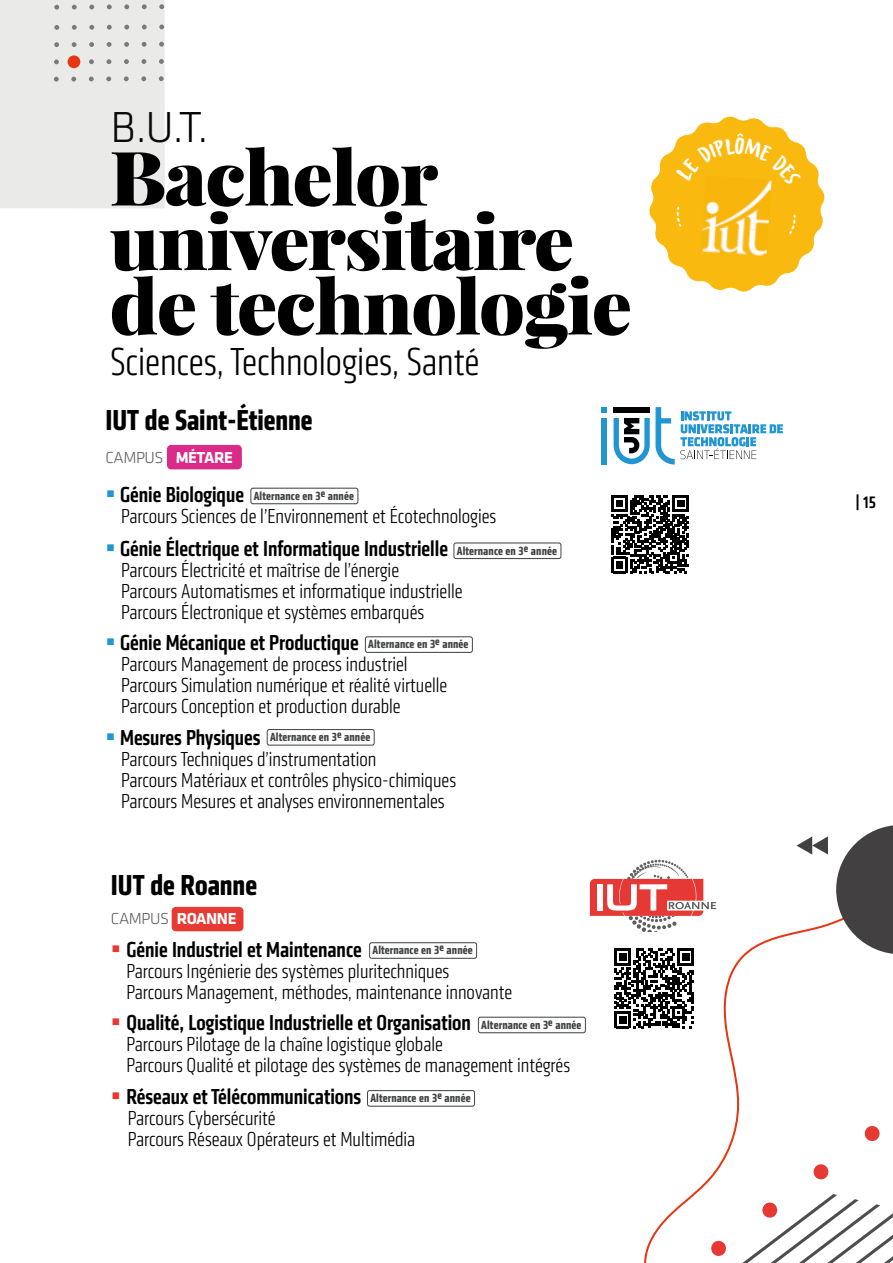
<style>
.page{position:relative;width:893px;height:1263px;background:#fff}
.page>*{position:absolute;margin:0;border:0;box-sizing:border-box;transform-origin:0 0}
.t1{font:900 75.3px/64.5px "Playfair Display";letter-spacing:-.02em;color:#000;scale:1.06 1}
.t2{font:300 45px "Klavika";color:#000}
.t3{font:300 condensed 40.5px "Klavika";color:#000}
.t4{font:700 condensed 30px "Klavika";color:#000}
.t5{font:500 condensed 22.5px "Klavika";color:#000}
.t6{font:300 condensed 21px/21px "Klavika";color:#000}
.t7{font:500 condensed 17.25px "Klavika";color:#000}
.t8{font:300 16.5px "Klavika";letter-spacing:-.025em;color:#5a5a5c}
.t9{font:700 condensed 12.3px "Klavika";letter-spacing:.01em;color:#424344}
.s1{font-weight:700;color:#fff}
.s2{color:#2295d3}
.s3{color:#e63934}
</style>
<div class="page">
<svg style="left:602px;top:407px;width:5px;height:6px"></svg>
<div style="left:602px;top:418px;width:5px;height:46px;background:#2295d3"></div>
<svg style="left:614px;top:407px;width:169px;height:57px"></svg>
<svg style="left:590px;top:860px;width:114px;height:72px"></svg>
<div style="left:0;top:0;width:165px;height:208px;background:#eaeae9"></div>
<svg style="left:159px;top:4px;width:5px;height:5px"></svg>
<svg style="left:142px;top:4px;width:5px;height:5px"></svg>
<svg style="left:124px;top:4px;width:5px;height:5px"></svg>
<svg style="left:107px;top:5px;width:5px;height:4px"></svg>
<svg style="left:89px;top:5px;width:5px;height:4px"></svg>
<svg style="left:72px;top:5px;width:5px;height:5px"></svg>
<svg style="left:54px;top:5px;width:5px;height:5px"></svg>
<svg style="left:159px;top:25px;width:5px;height:4px"></svg>
<svg style="left:159px;top:42px;width:5px;height:5px"></svg>
<svg style="left:159px;top:59px;width:5px;height:5px"></svg>
<svg style="left:159px;top:76px;width:5px;height:5px"></svg>
<svg style="left:142px;top:25px;width:5px;height:4px"></svg>
<svg style="left:142px;top:42px;width:5px;height:5px"></svg>
<svg style="left:141px;top:59px;width:5px;height:5px"></svg>
<svg style="left:141px;top:76px;width:5px;height:5px"></svg>
<svg style="left:124px;top:25px;width:5px;height:5px"></svg>
<svg style="left:124px;top:42px;width:5px;height:5px"></svg>
<svg style="left:124px;top:59px;width:5px;height:5px"></svg>
<svg style="left:124px;top:76px;width:5px;height:5px"></svg>
<svg style="left:107px;top:25px;width:5px;height:5px"></svg>
<svg style="left:107px;top:42px;width:5px;height:5px"></svg>
<svg style="left:107px;top:59px;width:4px;height:5px"></svg>
<svg style="left:106px;top:76px;width:5px;height:5px"></svg>
<svg style="left:89px;top:25px;width:5px;height:5px"></svg>
<svg style="left:89px;top:42px;width:5px;height:5px"></svg>
<svg style="left:89px;top:59px;width:5px;height:5px"></svg>
<svg style="left:89px;top:77px;width:5px;height:4px"></svg>
<svg style="left:72px;top:25px;width:5px;height:5px"></svg>
<svg style="left:72px;top:42px;width:5px;height:5px"></svg>
<div style="left:68px;top:55px;width:12px;height:13px;background:#e63612;border-radius:50%"></div>
<svg style="left:71px;top:77px;width:5px;height:5px"></svg>
<svg style="left:54px;top:25px;width:5px;height:5px"></svg>
<svg style="left:54px;top:42px;width:5px;height:5px"></svg>
<svg style="left:54px;top:59px;width:5px;height:5px"></svg>
<svg style="left:54px;top:77px;width:5px;height:5px"></svg>
<svg style="left:611px;top:495px;width:78px;height:78px"></svg>
<svg style="left:614px;top:948px;width:29px;height:80px"></svg>
<div style="left:172px;top:907px;width:71px;height:24px;background:#e63a35;border-radius:4px"></div>
<div style="left:167px;top:445px;width:75px;height:24px;background:#db2b88;border-radius:4px"></div>
<div style="left:251px;top:488px;width:107px;height:16px;border:1px solid #424344;border-radius:2px"></div>
<div style="left:454px;top:543px;width:107px;height:16px;border:1px solid #424344;border-radius:2px"></div>
<div style="left:365px;top:636px;width:108px;height:17px;border:1px solid #424344;border-radius:2px"></div>
<div style="left:267px;top:729px;width:108px;height:16px;border:1px solid #424344;border-radius:2px"></div>
<div style="left:369px;top:942px;width:108px;height:17px;border:1px solid #424344;border-radius:2px"></div>
<div style="left:478px;top:1017px;width:108px;height:16px;border:1px solid #424344;border-radius:2px"></div>
<div style="left:367px;top:1090px;width:108px;height:16px;border:1px solid #424344;border-radius:2px"></div>
<svg style="left:643px;top:890px;width:247px;height:373px"></svg>
<svg style="left:796px;top:836px;width:32px;height:18px"></svg>
<svg style="left:836px;top:825px;width:57px;height:129px"></svg>
<svg style="left:649px;top:116px;width:176px;height:176px"></svg>
<h2 class="t2" style="left:111px;top:100px;width:99px">B.U.T.</h2>
<h1 class="t1" style="left:109px;top:144px;width:494px">Bachelor universitaire de technologie</h1>
<h3 class="t3" style="left:111px;top:340px;width:370px">Sciences, Technologies, Santé</h3>
<h3 class="t4" style="left:105px;top:400px;width:209px">IUT de Saint-Étienne</h3>
<p class="t8" style="left:105px;top:447px;width:129px">CAMPUS <span class="s1">MÉTARE</span></p>
<p class="t5" style="left:105px;top:480px;width:140px"><span class="s2">▪</span> Génie Biologique</p>
<p class="t6" style="left:121px;top:506px;width:377px">Parcours Sciences de l’Environnement et Écotechnologies</p>
<p class="t5" style="left:105px;top:534px;width:344px"><span class="s2">▪</span> Génie Électrique et Informatique Industrielle</p>
<p class="t6" style="left:121px;top:560px;width:343px">Parcours Électricité et maîtrise de l’énergie<br>Parcours Automatismes et informatique industrielle<br>Parcours Électronique et systèmes embarqués</p>
<p class="t5" style="left:105px;top:629px;width:255px"><span class="s2">▪</span> Génie Mécanique et Productique</p>
<p class="t6" style="left:121px;top:654px;width:328px">Parcours Management de process industriel<br>Parcours Simulation numérique et réalité virtuelle<br>Parcours Conception et production durable</p>
<p class="t5" style="left:105px;top:723px;width:157px"><span class="s2">▪</span> Mesures Physiques</p>
<p class="t6" style="left:121px;top:749px;width:337px">Parcours Techniques d’instrumentation<br>Parcours Matériaux et contrôles physico-chimiques<br>Parcours Mesures et analyses environnementales</p>
<p class="t9" style="left:254px;top:488px;width:102px">Alternance en 3<sup>e</sup> année</p>
<p class="t9" style="left:457px;top:543px;width:102px">Alternance en 3<sup>e</sup> année</p>
<p class="t9" style="left:368px;top:636px;width:102px">Alternance en 3<sup>e</sup> année</p>
<p class="t9" style="left:270px;top:729px;width:102px">Alternance en 3<sup>e</sup> année</p>
<h3 class="t4" style="left:111px;top:865px;width:148px">IUT de Roanne</h3>
<p class="t8" style="left:111px;top:909px;width:127px">CAMPUS <span class="s1">ROANNE</span></p>
<p class="t5" style="left:111px;top:935px;width:252px"><span class="s3">▪</span> Génie Industriel et Maintenance</p>
<p class="t6" style="left:126px;top:960px;width:387px">Parcours Ingénierie des systèmes pluritechniques<br>Parcours Management, méthodes, maintenance innovante</p>
<p class="t5" style="left:111px;top:1008px;width:361px"><span class="s3">▪</span> Qualité, Logistique Industrielle et Organisation</p>
<p class="t6" style="left:126px;top:1034px;width:445px">Parcours Pilotage de la chaîne logistique globale<br>Parcours Qualité et pilotage des systèmes de management intégrés</p>
<p class="t5" style="left:111px;top:1082px;width:252px"><span class="s3">▪</span> Réseaux et Télécommunications</p>
<p class="t6" style="left:128px;top:1107px;width:289px">Parcours Cybersécurité<br>Parcours Réseaux Opérateurs et Multimédia</p>
<p class="t9" style="left:372px;top:942px;width:102px">Alternance en 3<sup>e</sup> année</p>
<p class="t9" style="left:481px;top:1017px;width:102px">Alternance en 3<sup>e</sup> année</p>
<p class="t9" style="left:370px;top:1090px;width:102px">Alternance en 3<sup>e</sup> année</p>
<p class="t7" style="left:856px;top:492px;width:22px">| 15</p>
</div>
